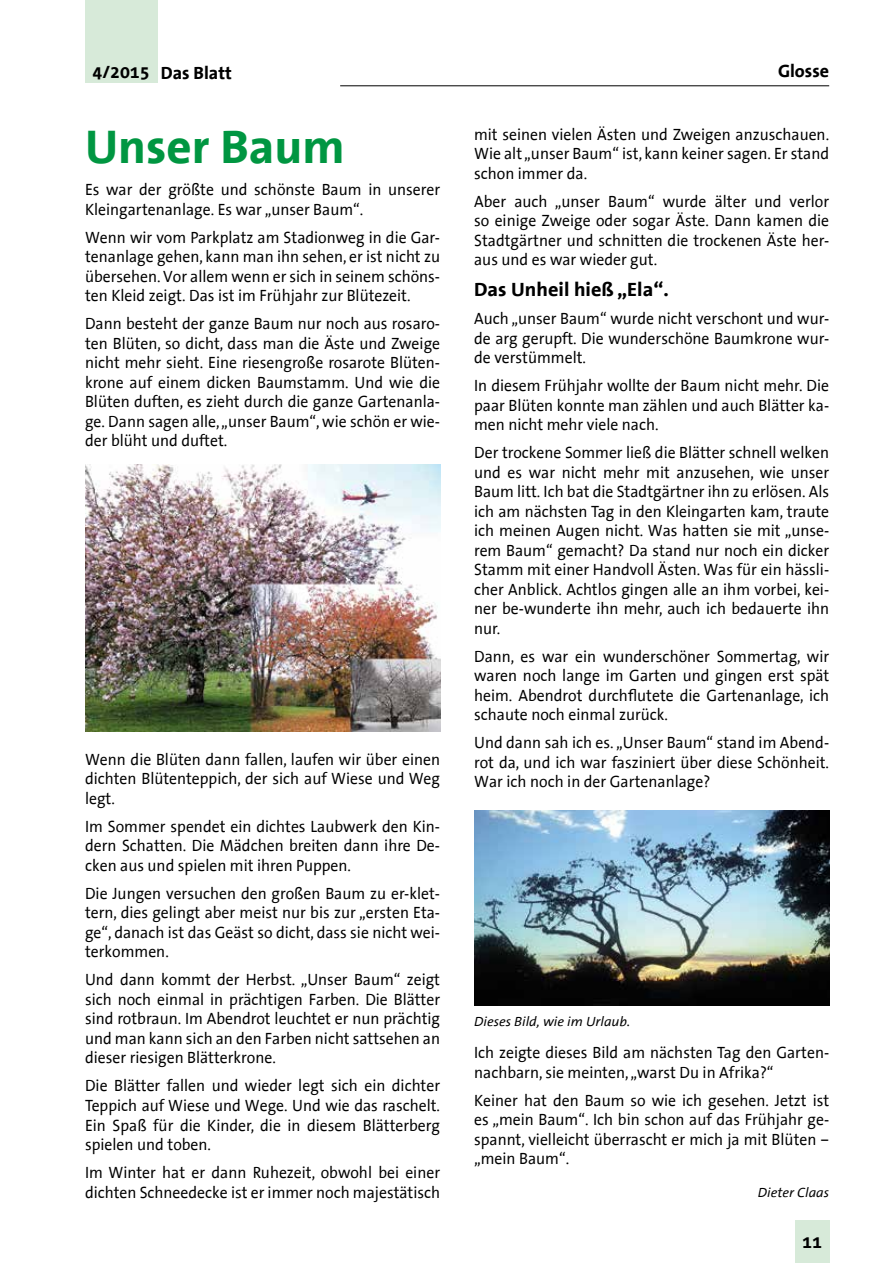
<style>
.page{position:relative;width:893px;height:1263px;background:#fff}
.page>*{position:absolute;margin:0;border:0;box-sizing:border-box;transform-origin:0 0}
.t1{font:700 48px "The Sans Office";color:#009641}
.t2{font:700 19.5px "The Sans Office";color:#000;scale:1.04 1}
.t3{font:700 18px "The Sans Office";color:#000}
.t4{font:16.5px/19.5px "The Sans Office";color:#000;text-align:justify;scale:.95 1}
.t5{font:italic 13.5px "The Sans Office";color:#000;scale:1.04 1}
</style>
<div class="page">
<div style="left:85px;top:0;width:72px;height:83px;background:#d7ead9"></div>
<div style="left:795px;top:1220px;width:34px;height:43px;background:#d7ead9"></div>
<hr style="left:340px;top:85px;width:489px;height:1px;background:#000">
<img style="left:85px;top:465px;width:355px;height:266px">
<img style="left:474px;top:810px;width:355px;height:195px">
<p class="t3" style="left:93px;top:63px;width:141px">4/2015 Das Blatt</p>
<h1 class="t1" style="left:85px;top:121px;width:261px">Unser Baum</h1>
<p class="t4" style="left:85px;top:181px;width:375px">Es war der größte und schönste Baum in unserer<br>Kleingartenanlage. Es war „unser Baum“.</p>
<p class="t4" style="left:85px;top:228px;width:375px">Wenn wir vom Parkplatz am Stadionweg in die Gar&shy;tenanlage gehen, kann man ihn sehen, er ist nicht zu übersehen. Vor allem wenn er sich in seinem schöns&shy;ten Kleid zeigt. Das ist im Frühjahr zur Blütezeit.</p>
<p class="t4" style="left:85px;top:315px;width:375px">Dann besteht der ganze Baum nur noch aus rosaro&shy;ten Blüten, so dicht, dass man die Äste und Zweige nicht mehr sieht. Eine riesengroße rosarote Blüten&shy;krone auf einem dicken Baumstamm. Und wie die Blüten duften, es zieht durch die ganze Gartenanla&shy;ge. Dann sagen alle, „unser Baum“, wie schön er wie&shy;der blüht und duftet.</p>
<p class="t4" style="left:85px;top:750px;width:375px">Wenn die Blüten dann fallen, laufen wir über einen dichten Blütenteppich, der sich auf Wiese und Weg legt.</p>
<p class="t4" style="left:85px;top:817px;width:375px">Im Sommer spendet ein dichtes Laubwerk den Kin&shy;dern Schatten. Die Mädchen breiten dann ihre De&shy;cken aus und spielen mit ihren Puppen.</p>
<p class="t4" style="left:85px;top:884px;width:375px">Die Jungen versuchen den großen Baum zu er-klet&shy;tern, dies gelingt aber meist nur bis zur „ersten Eta&shy;ge“, danach ist das Geäst so dicht, dass sie nicht wei&shy;terkommen.</p>
<p class="t4" style="left:85px;top:971px;width:375px">Und dann kommt der Herbst. „Unser Baum“ zeigt sich noch einmal in prächtigen Farben. Die Blätter sind rotbraun. Im Abendrot leuchtet er nun prächtig und man kann sich an den Farben nicht sattsehen an dieser riesigen Blätterkrone.</p>
<p class="t4" style="left:85px;top:1077px;width:375px">Die Blätter fallen und wieder legt sich ein dichter Teppich auf Wiese und Wege. Und wie das raschelt.<br>Ein Spaß für die Kinder, die in diesem Blätterberg spielen und toben.</p>
<p class="t4" style="left:85px;top:1163px;width:375px">Im Winter hat er dann Ruhezeit, obwohl bei einer dichten Schneedecke ist er immer noch majestätisch</p>
<p class="t3" style="left:778px;top:61px;width:53px">Glosse</p>
<p class="t4" style="left:474px;top:125px;width:375px">mit seinen vielen Ästen und Zweigen anzuschauen.<br>Wie alt „unser Baum“ ist, kann keiner sagen. Er stand schon immer da.</p>
<p class="t4" style="left:474px;top:192px;width:375px">Aber auch „unser Baum“ wurde älter und verlor so einige Zweige oder sogar Äste. Dann kamen die Stadtgärtner und schnitten die trockenen Äste her&shy;aus und es war wieder gut.</p>
<p class="t2" style="left:474px;top:279px;width:189px">Das Unheil hieß „Ela“.</p>
<p class="t4" style="left:474px;top:310px;width:375px">Auch „unser Baum“ wurde nicht verschont und wur&shy;de arg gerupft. Die wunderschöne Baumkrone wur&shy;de verstümmelt.</p>
<p class="t4" style="left:474px;top:377px;width:375px">In diesem Frühjahr wollte der Baum nicht mehr. Die paar Blüten konnte man zählen und auch Blätter ka&shy;men nicht mehr viele nach.</p>
<p class="t4" style="left:474px;top:444px;width:375px">Der trockene Sommer ließ die Blätter schnell welken und es war nicht mehr mit anzusehen, wie unser Baum litt. Ich bat die Stadtgärtner ihn zu erlösen. Als ich am nächsten Tag in den Kleingarten kam, traute ich meinen Augen nicht. Was hatten sie mit „unse&shy;rem Baum“ gemacht? Da stand nur noch ein dicker Stamm mit einer Handvoll Ästen. Was für ein hässli&shy;cher Anblick. Achtlos gingen alle an ihm vorbei, kei&shy;ner be-wunderte ihn mehr, auch ich bedauerte ihn nur.</p>
<p class="t4" style="left:474px;top:647px;width:375px">Dann, es war ein wunderschöner Sommertag, wir waren noch lange im Garten und gingen erst spät heim. Abendrot durchflutete die Gartenanlage, ich schaute noch einmal zurück.</p>
<p class="t4" style="left:474px;top:734px;width:375px">Und dann sah ich es. „Unser Baum“ stand im Abend&shy;rot da, und ich war fasziniert über diese Schönheit.<br>War ich noch in der Gartenanlage?</p>
<p class="t5" style="left:474px;top:1014px;width:152px">Dieses Bild, wie im Urlaub.</p>
<p class="t4" style="left:474px;top:1044px;width:375px">Ich zeigte dieses Bild am nächsten Tag den Garten&shy;nachbarn, sie meinten, „warst Du in Afrika?“</p>
<p class="t4" style="left:474px;top:1091px;width:375px">Keiner hat den Baum so wie ich gesehen. Jetzt ist es „mein Baum“. Ich bin schon auf das Frühjahr ge&shy;spannt, vielleicht überrascht er mich ja mit Blüten – „mein Baum“.</p>
<p class="t5" style="left:758px;top:1186px;width:70px">Dieter Claas</p>
<p class="t3" style="left:802px;top:1233px;width:21px">11</p>
</div>
